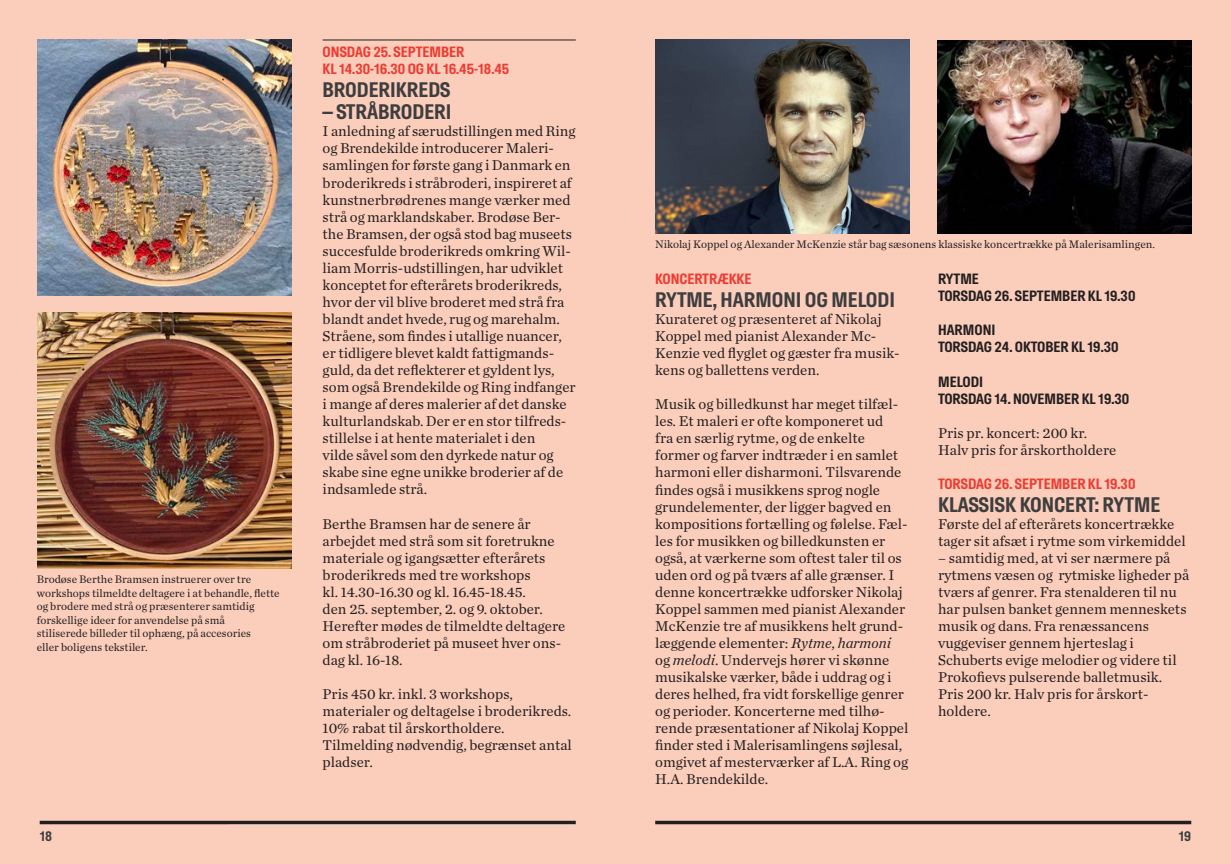
<style>
.page{position:relative;width:1231px;height:864px;background:#fff}
.page>*{position:absolute;margin:0;border:0;box-sizing:border-box;transform-origin:0 0}
._7_Hill_12{font:700 21px "Hill";color:#3e3e3f}
._0_LilleBrød_8_5{font:14.88px/17px "Chronicle Text G1";color:#231f20}
.dato{font:700 14.88px "Hill";color:#231f20}
.dato-2{font:700 14.88px "Hill";color:#ee3b32}
._7_Hill_12-2{font:700 14px "Hill";color:#3e3e3f}
._9_Billedtxt_6_5{font:11.38px/13.5px "Chronicle Text G1";color:#231f20}
.s1{font-style:italic}
</style>
<div class="page">
<div style="left:0;top:0;width:1230px;height:863px;background:#fbcdbb"></div>
<hr style="left:228px;top:823px;width:347px;height:1px;background:#fff">
<hr style="left:40px;top:820px;width:535px;height:3px;background:#231f20">
<hr style="left:655px;top:820px;width:536px;height:3px;background:#231f20">
<img style="left:38px;top:312px;width:254px;height:256px">
<img style="left:38px;top:40px;width:254px;height:255px">
<img style="left:655px;top:40px;width:254px;height:193px">
<img style="left:937px;top:40px;width:254px;height:193px">
<hr style="left:322px;top:40px;width:253px;height:1px;background:#231f20">
<p class="_9_Billedtxt_6_5" style="left:37px;top:572px;width:244px">Brodøse Berthe Bramsen instruerer over tre workshops tilmeldte deltagere i at behandle, flette og brodere med strå og præsenterer samtidig forskellige ideer for anvendelse på små</p>
<p class="_9_Billedtxt_6_5" style="left:37px;top:625px;width:216px">stiliserede billeder til ophæng, på accesories</p>
<p class="_9_Billedtxt_6_5" style="left:37px;top:639px;width:112px">eller boligens tekstiler.</p>
<p class="dato-2" style="left:322px;top:44px;width:143px">ONSDAG 25. SEPTEMBER</p>
<p class="dato-2" style="left:322px;top:61px;width:188px">KL 14.30-16.30 OG KL 16.45-18.45</p>
<p class="_7_Hill_12" style="left:322px;top:78px;width:129px">BRODERIKREDS</p>
<p class="_7_Hill_12" style="left:322px;top:101px;width:130px">– STRÅBRODERI</p>
<p class="_0_LilleBrød_8_5" style="left:322px;top:122px;width:254px">I anledning af særudstillingen med Ring og Brendekilde introducerer Maleri&shy;samlingen for første gang i Danmark en broderikreds i stråbroderi, inspireret af kunstnerbrødrenes mange værker med strå og marklandskaber. Brodøse Ber&shy;the Bramsen, der også stod bag museets succesfulde broderikreds omkring Wil&shy;liam Morris-udstillingen, har udviklet konceptet for efterårets broderikreds, hvor der vil blive broderet med strå fra blandt andet hvede, rug og marehalm.<br>Stråene, som findes i utallige nuancer, er tidligere blevet kaldt fattigmands&shy;guld, da det reflekterer et gyldent lys, som også Brendekilde og Ring indfanger i mange af deres malerier af det danske kulturlandskab. Der er en stor tilfreds&shy;stillelse i at hente materialet i den<br>vilde såvel som den dyrkede natur og skabe sine egne unikke broderier af de indsamlede strå.</p>
<p class="_0_LilleBrød_8_5" style="left:322px;top:514px;width:244px">Berthe Bramsen har de senere år arbejdet med strå som sit foretrukne materiale og igangsætter efterårets broderikreds med tre workshops<br>kl. 14.30-16.30 og kl. 16.45-18.45.<br>den 25. september, 2. og 9. oktober.<br>Herefter mødes de tilmeldte deltagere om stråbroderiet på museet hver ons&shy;dag kl. 16-18.</p>
<p class="_0_LilleBrød_8_5" style="left:322px;top:684px;width:250px">Pris 450 kr. inkl. 3 workshops, materialer og deltagelse i broderikreds.<br>10% rabat til årskortholdere.</p>
<p class="_0_LilleBrød_8_5" style="left:322px;top:735px;width:251px">Tilmelding nødvendig, begrænset antal pladser.</p>
<p class="_9_Billedtxt_6_5" style="left:655px;top:236px;width:501px">Nikolaj Koppel og Alexander McKenzie står bag sæsonens klassiske koncertrække på Malerisamlingen.</p>
<p class="dato-2" style="left:655px;top:271px;width:98px">KONCERTRÆKKE</p>
<p class="_7_Hill_12" style="left:655px;top:288px;width:241px">RYTME, HARMONI OG MELODI</p>
<p class="_0_LilleBrød_8_5" style="left:655px;top:309px;width:246px">Kurateret og præsenteret af Nikolaj Koppel med pianist Alexander Mc-Kenzie ved flyglet og gæster fra musik&shy;kens og ballettens verden.</p>
<p class="_0_LilleBrød_8_5" style="left:655px;top:395px;width:255px">Musik og billedkunst har meget tilfæl&shy;les. Et maleri er ofte komponeret ud<br>fra en særlig rytme, og de enkelte former og farver indtræder i en samlet harmoni eller disharmoni. Tilsvarende findes også i musikkens sprog nogle grundelementer, der ligger bagved en kompositions fortælling og følelse. Fæl&shy;les for musikken og billedkunsten er også, at værkerne som oftest taler til os uden ord og på tværs af alle grænser. I denne koncertrække udforsker Nikolaj Koppel sammen med pianist Alexander McKenzie tre af musikkens helt grund&shy;læggende elementer: <span class="s1">Rytme</span>, <span class="s1">harmoni </span>og <span class="s1">melodi</span>. Undervejs hører vi skønne musikalske værker, både i uddrag og i deres helhed, fra vidt forskellige genrer og perioder. Koncerterne med tilhø&shy;rende præsentationer af Nikolaj Koppel finder sted i Malerisamlingens søjlesal, omgivet af mesterværker af L.A. Ring og H.A. Brendekilde.</p>
<p class="dato" style="left:938px;top:271px;width:42px">RYTME</p>
<p class="dato" style="left:938px;top:288px;width:199px">TORSDAG 26. SEPTEMBER KL 19.30</p>
<p class="dato" style="left:938px;top:322px;width:59px">HARMONI</p>
<p class="dato" style="left:938px;top:339px;width:182px">TORSDAG 24. OKTOBER KL 19.30</p>
<p class="dato" style="left:938px;top:373px;width:47px">MELODI</p>
<p class="dato" style="left:938px;top:390px;width:193px">TORSDAG 14. NOVEMBER KL 19.30</p>
<p class="_0_LilleBrød_8_5" style="left:938px;top:423px;width:151px">Pris pr. koncert: 200 kr.</p>
<p class="_0_LilleBrød_8_5" style="left:938px;top:440px;width:180px">Halv pris for årskortholdere</p>
<p class="dato-2" style="left:938px;top:475px;width:199px">TORSDAG 26. SEPTEMBER KL 19.30</p>
<p class="_7_Hill_12" style="left:938px;top:493px;width:223px">KLASSISK KONCERT: RYTME</p>
<p class="_0_LilleBrød_8_5" style="left:938px;top:514px;width:249px">Første del af efterårets koncertrække tager sit afsæt i rytme som virkemiddel</p>
<p class="_0_LilleBrød_8_5" style="left:938px;top:548px;width:252px">– samtidig med, at vi ser nærmere på rytmens væsen og rytmiske ligheder på tværs af genrer. Fra stenalderen til nu har pulsen banket gennem menneskets musik og dans. Fra renæssancens vuggeviser gennem hjerteslag i Schuberts evige melodier og videre til Prokofievs pulserende balletmusik.</p>
<p class="_0_LilleBrød_8_5" style="left:938px;top:684px;width:210px">Pris 200 kr. Halv pris for årskort&shy;holdere.</p>
<p class="_7_Hill_12-2" style="left:40px;top:828px;width:14px">18</p>
<p class="_7_Hill_12-2" style="left:1178px;top:828px;width:14px">19</p>
</div>
